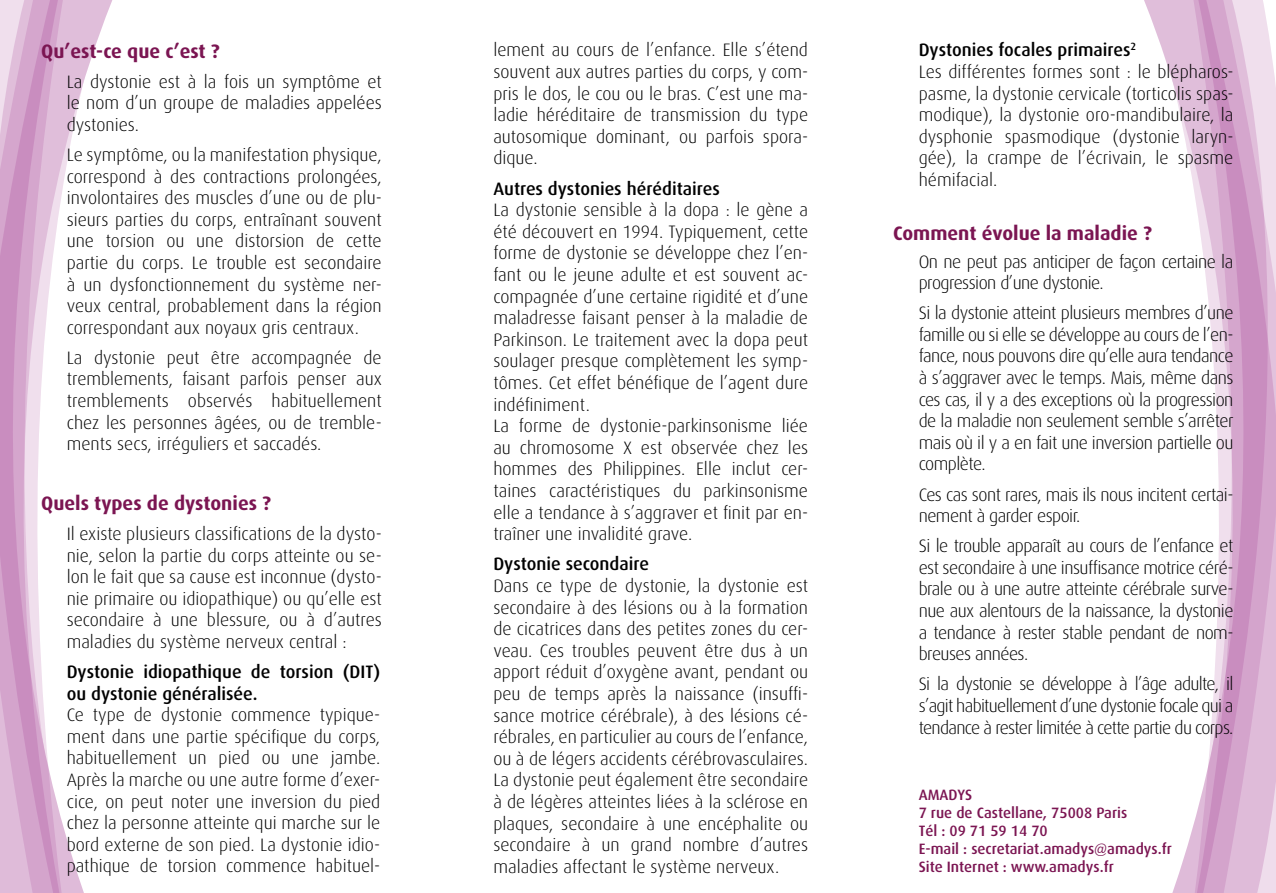
<style>
.page{position:relative;width:1276px;height:893px;background:#fff}
.page>*{position:absolute;margin:0;border:0;box-sizing:border-box;transform-origin:0 0}
.t1{font:700 19.5px "Dax";color:#7b1552}
.t2{font:300 18px/21.6px "Dax";color:#000;text-align:justify}
.t3{font:300 18px/21.6px "Dax";letter-spacing:-.03em;color:#000}
.t4{font:500 18px/21.6px "Dax";color:#000}
.t5{font:500 15px/18px "Dax";color:#7b1552}
.s1{font-weight:500}
</style>
<div class="page">
<svg style="left:1144px;top:0;width:132px;height:893px"></svg>
<svg style="left:0;top:0;width:113px;height:893px"></svg>
<p class="t1" style="left:41px;top:40px;width:180px">Qu’est-ce que c’est ?</p>
<p class="t2" style="left:67px;top:71px;width:317px">La dystonie est à la fois un symptôme et le nom d’un groupe de maladies appelées dystonies.</p>
<p class="t2" style="left:67px;top:144px;width:317px">Le symptôme, ou la manifestation physique, correspond à des contractions prolongées, involontaires des muscles d’une ou de plu&shy;sieurs parties du corps, entraînant souvent une torsion ou une distorsion de cette partie du corps. Le trouble est secondaire à un dysfonctionnement du système ner&shy;veux central, probablement dans la région correspondant aux noyaux gris centraux.</p>
<p class="t2" style="left:67px;top:347px;width:316px">La dystonie peut être accompagnée de tremblements, faisant parfois penser aux tremblements observés habituellement chez les personnes âgées, ou de tremble&shy;ments secs, irréguliers et saccadés.</p>
<p class="t1" style="left:41px;top:492px;width:231px">Quels types de dystonies ?</p>
<p class="t2" style="left:67px;top:523px;width:317px">Il existe plusieurs classifications de la dysto&shy;nie, selon la partie du corps atteinte ou se&shy;lon le fait que sa cause est inconnue (dysto&shy;nie primaire ou idiopathique) ou qu’elle est secondaire à une blessure, ou à d’autres maladies du système nerveux central :</p>
<p class="t4" style="left:67px;top:661px;width:315px">Dystonie idiopathique de torsion (DIT) ou dystonie généralisée.</p>
<p class="t2" style="left:67px;top:704px;width:315px">Ce type de dystonie commence typique&shy;ment dans une partie spécifique du corps, habituellement un pied ou une jambe.<br>Après la marche ou une autre forme d’exer&shy;cice, on peut noter une inversion du pied chez la personne atteinte qui marche sur le bord externe de son pied. La dystonie idio&shy;pathique de torsion commence habituel-</p>
<p class="t2" style="left:493px;top:40px;width:316px">lement au cours de l’enfance. Elle s’étend souvent aux autres parties du corps, y com&shy;pris le dos, le cou ou le bras. C’est une ma&shy;ladie héréditaire de transmission du type autosomique dominant, ou parfois spora&shy;dique.</p>
<p class="t4" style="left:493px;top:178px;width:228px">Autres dystonies héréditaires</p>
<p class="t2" style="left:493px;top:199px;width:316px;text-align:left">La dystonie sensible à la dopa : le gène a été découvert en 1994. Typiquement, cette forme de dystonie se développe chez l’en&shy;fant ou le jeune adulte et est souvent ac&shy;compagnée d’une certaine rigidité et d’une maladresse faisant penser à la maladie de Parkinson. Le traitement avec la dopa peut soulager presque complètement les symp&shy;tômes. Cet effet bénéfique de l’agent dure indéfiniment.<br>La forme de dystonie-parkinsonisme liée au chromosome X est observée chez les hommes des Philippines. Elle inclut cer&shy;taines caractéristiques du parkinsonisme elle a tendance à s’aggraver et finit par en&shy;traîner une invalidité grave.</p>
<p class="t4" style="left:493px;top:553px;width:157px">Dystonie secondaire</p>
<p class="t2" style="left:493px;top:575px;width:316px">Dans ce type de dystonie, la dystonie est secondaire à des lésions ou à la formation de cicatrices dans des petites zones du cer&shy;veau. Ces troubles peuvent être dus à un apport réduit d’oxygène avant, pendant ou peu de temps après la naissance (insuffi&shy;sance motrice cérébrale), à des lésions cé&shy;rébrales, en particulier au cours de l’enfance, ou à de légers accidents cérébrovasculaires.<br>La dystonie peut également être secondaire à de légères atteintes liées à la sclérose en plaques, secondaire à une encéphalite ou secondaire à un grand nombre d’autres maladies affectant le système nerveux.</p>
<p class="t2" style="left:918px;top:40px;width:316px;text-align:left"><span class="s1">Dystonies focales primaires</span><sup>2<br></sup>Les différentes formes sont : le blépharos&shy;pasme, la dystonie cervicale (torticolis spas&shy;modique), la dystonie oro-mandibulaire, la dysphonie spasmodique (dystonie laryn&shy;gée), la crampe de l’écrivain, le spasme hémifacial.</p>
<p class="t1" style="left:893px;top:222px;width:260px">Comment évolue la maladie ?</p>
<p class="t3" style="left:918px;top:251px;width:316px">On ne peut pas anticiper de façon certaine la progression d’une dystonie.</p>
<p class="t2" style="left:918px;top:302px;width:316px">Si la dystonie atteint plusieurs membres d’une famille ou si elle se développe au cours de l’en&shy;fance, nous pouvons dire qu’elle aura tendance à s’aggraver avec le temps. Mais, même dans ces cas, il y a des exceptions où la progression de la maladie non seulement semble s’arrêter mais où il y a en fait une inversion partielle ou complète.</p>
<p class="t3" style="left:918px;top:484px;width:316px">Ces cas sont rares, mais ils nous incitent certai&shy;nement à garder espoir.</p>
<p class="t2" style="left:918px;top:535px;width:316px">Si le trouble apparaît au cours de l’enfance et est secondaire à une insuffisance motrice céré&shy;brale ou à une autre atteinte cérébrale surve&shy;nue aux alentours de la naissance, la dystonie a tendance à rester stable pendant de nom&shy;breuses années.</p>
<p class="t2" style="left:918px;top:673px;width:316px">Si la dystonie se développe à l’âge adulte, il s’agit habituellement d’une dystonie focale qui a tendance à rester limitée à cette partie du corps.</p>
<p class="t5" style="left:918px;top:786px;width:255px">AMADYS<br>7 rue de Castellane, 75008 Paris<br>Tél : 09 71 59 14 70<br>E-mail : secretariat.amadys@amadys.fr<br>Site Internet : www.amadys.fr</p>
</div>
